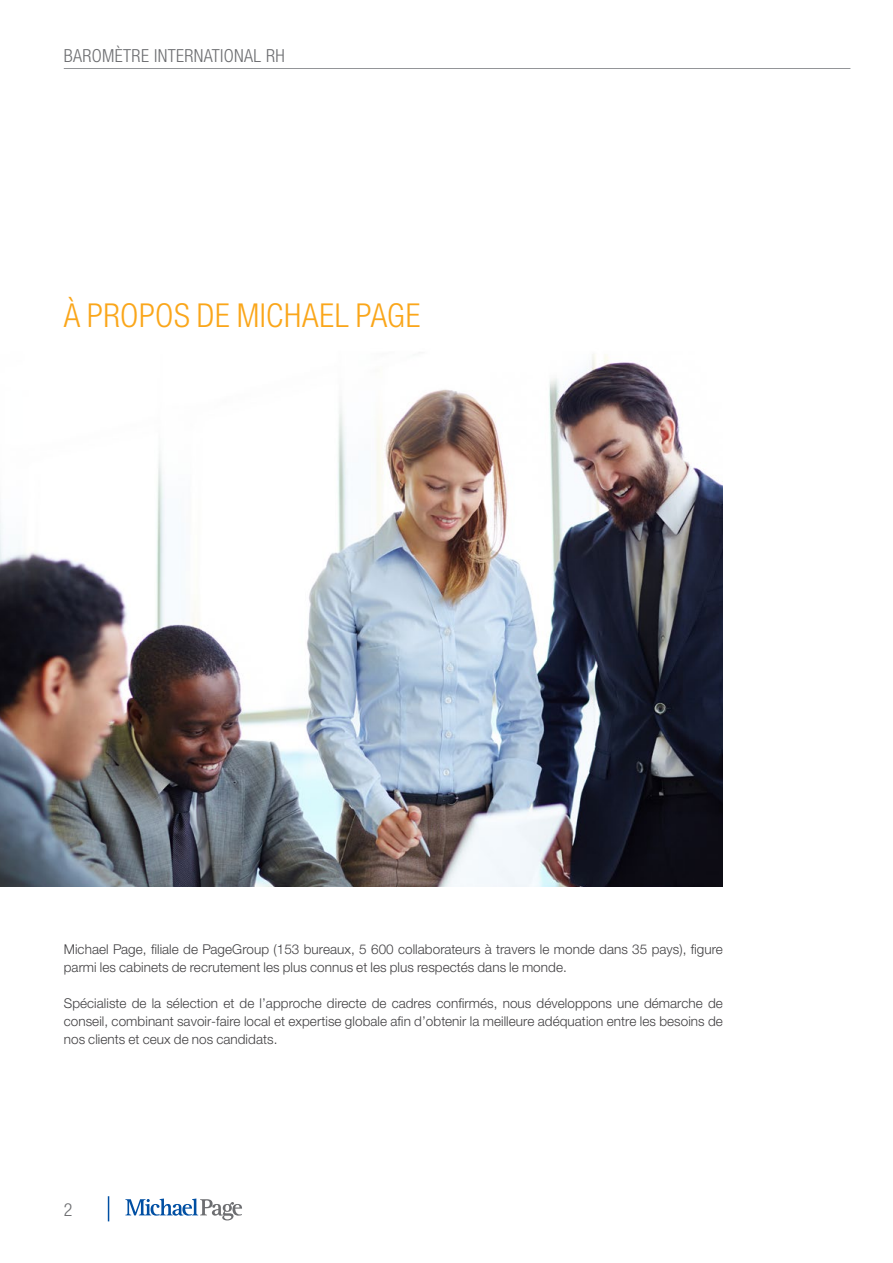
<style>
.page{position:relative;width:893px;height:1263px;background:#fff}
.page>*{position:absolute;margin:0;border:0;box-sizing:border-box;transform-origin:0 0}
.t1{font:300 condensed 33px "Helvetica Neue LTW1 G";letter-spacing:.015em;color:#faa61a}
.t2{font:300 condensed 18px "Helvetica Neue LTW1 G";letter-spacing:.02em;color:#6d6e71}
.t3{font:300 13.5px/18px "Helvetica Neue LTW1 G";letter-spacing:.005em;color:#414042}
</style>
<div class="page">
<svg style="left:108px;top:1196px;width:1px;height:25px"></svg>
<svg style="left:125px;top:1198px;width:117px;height:22px"></svg>
<hr style="left:64px;top:68px;width:786px;height:1px;background:#939598">
<img style="left:0;top:354px;width:723px;height:532px">
<h2 class="t2" style="left:64px;top:45px;width:223px">BAROMÈTRE INTERNATIONAL RH</h2>
<h1 class="t1" style="left:64px;top:296px;width:358px">À PROPOS DE MICHAEL PAGE</h1>
<p class="t3" style="left:64px;top:940px;width:661px">Michael Page, filiale de PageGroup (153 bureaux, 5 600 collaborateurs à travers le monde dans 35 pays), figure parmi les cabinets de recrutement les plus connus et les plus respectés dans le monde.</p>
<p class="t3" style="left:64px;top:994px;width:661px;text-align:justify">Spécialiste de la sélection et de l’approche directe de cadres confirmés, nous développons une démarche de conseil, combinant savoir-faire local et expertise globale afin d’obtenir la meilleure adéquation entre les besoins de nos clients et ceux de nos candidats.</p>
<h2 class="t2" style="left:64px;top:1199px;width:10px">2</h2>
</div>
